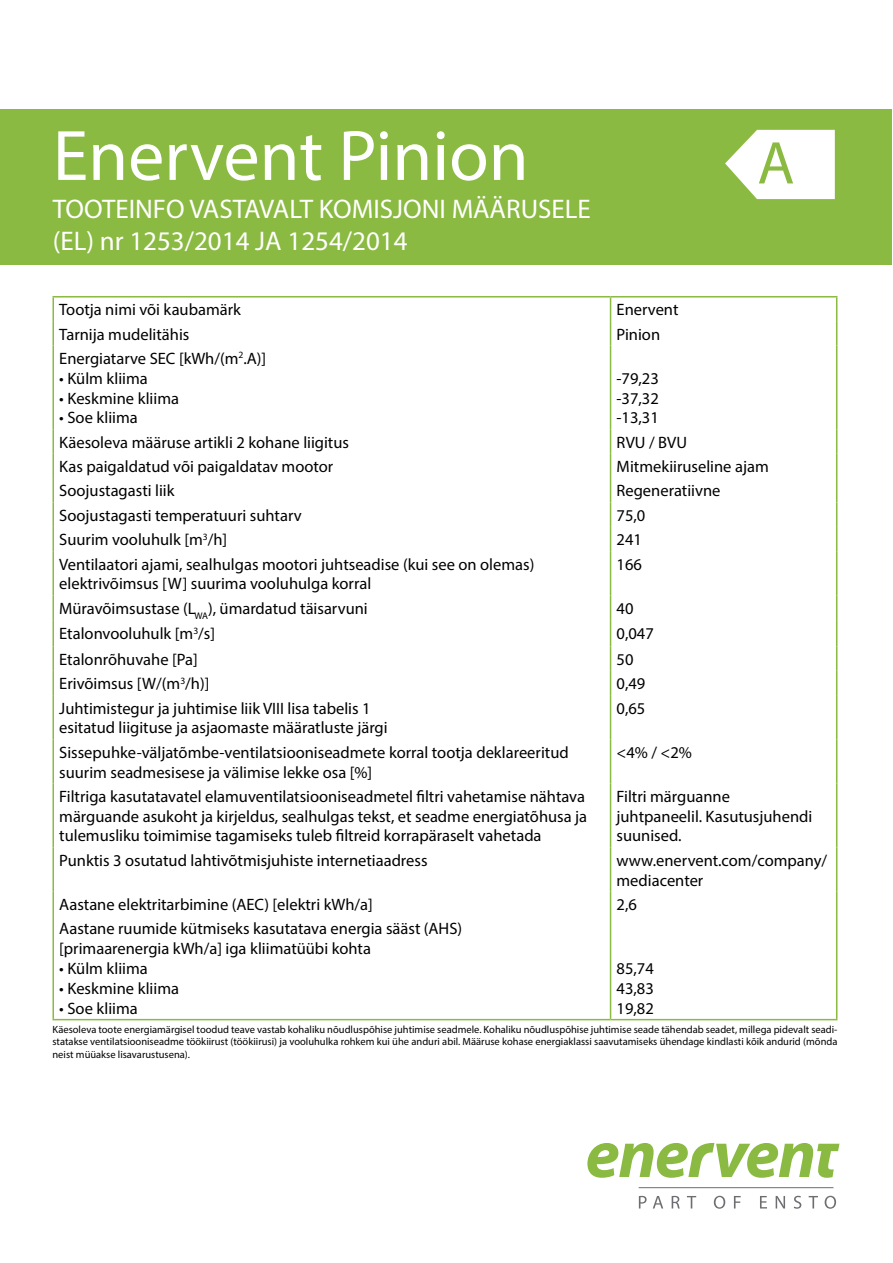
<style>
.page{position:relative;width:893px;height:1263px;background:#fff}
.page>*{position:absolute;margin:0;border:0;box-sizing:border-box;transform-origin:0 0}
.t1{font:72px "Myriad Pro";color:#fff}
.t2{font:60.75px "Myriad Pro";color:#8aba41}
.t3{font:27px/32.4px "Myriad Pro";color:#fff}
.t4{font:16.5px/19.8px "Myriad Pro";color:#000}
.t5{font:10.5px/12.6px "Myriad Pro";color:#000;text-align:justify}
</style>
<div class="page">
<div style="left:0;top:110px;width:891px;height:155px;background:#8aba41"></div>
<hr style="left:610px;top:296px;width:227px;height:1px;background:#8aba41">
<svg style="left:836px;top:297px;width:1px;height:48px"></svg>
<hr style="left:836px;top:345px;width:1px;height:84px;background:#8aba41">
<hr style="left:836px;top:551px;width:1px;height:44px;background:#8aba41">
<svg style="left:836px;top:595px;width:1px;height:100px"></svg>
<hr style="left:836px;top:695px;width:1px;height:44px;background:#8aba41">
<hr style="left:836px;top:739px;width:1px;height:44px;background:#8aba41">
<hr style="left:836px;top:783px;width:1px;height:64px;background:#8aba41">
<hr style="left:836px;top:847px;width:1px;height:45px;background:#8aba41">
<svg style="left:836px;top:892px;width:1px;height:24px"></svg>
<hr style="left:836px;top:916px;width:1px;height:103px;background:#8aba41">
<hr style="left:610px;top:1019px;width:227px;height:1px;background:#8aba41">
<hr style="left:52px;top:297px;width:2px;height:24px;background:#8aba41">
<hr style="left:52px;top:296px;width:558px;height:1px;background:#8aba41">
<hr style="left:52px;top:321px;width:2px;height:24px;background:#8aba41">
<svg style="left:610px;top:297px;width:1px;height:48px"></svg>
<hr style="left:52px;top:345px;width:2px;height:84px;background:#8aba41">
<hr style="left:610px;top:345px;width:1px;height:84px;background:#8aba41">
<hr style="left:52px;top:429px;width:2px;height:25px;background:#8aba41">
<hr style="left:52px;top:454px;width:2px;height:24px;background:#8aba41">
<hr style="left:52px;top:478px;width:2px;height:24px;background:#8aba41">
<svg style="left:836px;top:429px;width:1px;height:122px"></svg>
<hr style="left:52px;top:502px;width:2px;height:25px;background:#8aba41">
<hr style="left:52px;top:527px;width:2px;height:24px;background:#8aba41">
<svg style="left:610px;top:429px;width:1px;height:122px"></svg>
<hr style="left:52px;top:551px;width:2px;height:44px;background:#8aba41">
<hr style="left:610px;top:551px;width:1px;height:44px;background:#8aba41">
<hr style="left:52px;top:595px;width:2px;height:26px;background:#8aba41">
<hr style="left:52px;top:621px;width:2px;height:25px;background:#8aba41">
<hr style="left:52px;top:646px;width:2px;height:25px;background:#8aba41">
<hr style="left:52px;top:671px;width:2px;height:24px;background:#8aba41">
<svg style="left:610px;top:595px;width:1px;height:100px"></svg>
<hr style="left:52px;top:695px;width:2px;height:44px;background:#8aba41">
<hr style="left:610px;top:695px;width:1px;height:44px;background:#8aba41">
<hr style="left:52px;top:739px;width:2px;height:44px;background:#8aba41">
<hr style="left:610px;top:739px;width:1px;height:44px;background:#8aba41">
<hr style="left:52px;top:783px;width:2px;height:64px;background:#8aba41">
<hr style="left:610px;top:783px;width:1px;height:64px;background:#8aba41">
<hr style="left:52px;top:847px;width:2px;height:45px;background:#8aba41">
<hr style="left:610px;top:847px;width:1px;height:45px;background:#8aba41">
<hr style="left:52px;top:892px;width:2px;height:24px;background:#8aba41">
<svg style="left:610px;top:892px;width:1px;height:24px"></svg>
<hr style="left:52px;top:916px;width:2px;height:103px;background:#8aba41">
<hr style="left:52px;top:1019px;width:558px;height:1px;background:#8aba41">
<hr style="left:610px;top:916px;width:1px;height:103px;background:#8aba41">
<svg style="left:587px;top:1143px;width:252px;height:35px"></svg>
<svg style="left:639px;top:1196px;width:197px;height:13px"></svg>
<hr style="left:639px;top:1187px;width:194px;height:1px;background:#6d6e71">
<svg style="left:725px;top:130px;width:110px;height:69px;background:#edf4e3"></svg>
<h1 class="t1" style="left:53px;top:111px;width:477px">Enervent Pinion</h1>
<h3 class="t3" style="left:53px;top:192px;width:539px">TOOTEINFO VASTAVALT KOMISJONI MÄÄRUSELE (EL) nr 1253/2014 JA 1254/2014</h3>
<p class="t4" style="left:59px;top:299px;width:183px">Tootja nimi või kaubamärk</p>
<p class="t4" style="left:617px;top:299px;width:63px">Enervent</p>
<p class="t4" style="left:59px;top:324px;width:132px">Tarnija mudelitähis</p>
<p class="t4" style="left:617px;top:324px;width:45px">Pinion</p>
<p class="t4" style="left:59px;top:348px;width:208px">Energiatarve SEC [kWh/(m<sup>2</sup>.A)]</p>
<p class="t4" style="left:59px;top:368px;width:90px">• Külm kliima</p>
<p class="t4" style="left:59px;top:388px;width:121px">• Keskmine kliima</p>
<p class="t4" style="left:59px;top:408px;width:80px">• Soe kliima</p>
<p class="t4" style="left:617px;top:368px;width:44px;text-align:justify">-79,23 -37,32 -13,31</p>
<h2 class="t2" style="left:757px;top:126px;width:39px">A</h2>
<p class="t4" style="left:59px;top:432px;width:291px">Käesoleva määruse artikli 2 kohane liigitus</p>
<p class="t4" style="left:617px;top:432px;width:72px">RVU / BVU</p>
<p class="t4" style="left:59px;top:456px;width:276px">Kas paigaldatud või paigaldatav mootor</p>
<p class="t4" style="left:617px;top:456px;width:154px">Mitmekiiruseline ajam</p>
<p class="t4" style="left:59px;top:481px;width:117px">Soojustagasti liik</p>
<p class="t4" style="left:617px;top:481px;width:105px">Regeneratiivne</p>
<p class="t4" style="left:59px;top:505px;width:244px">Soojustagasti temperatuuri suhtarv</p>
<p class="t4" style="left:617px;top:505px;width:30px">75,0</p>
<p class="t4" style="left:59px;top:529px;width:170px">Suurim vooluhulk [m<sup>3</sup>/h]</p>
<p class="t4" style="left:617px;top:529px;width:27px">241</p>
<p class="t4" style="left:59px;top:554px;width:477px">Ventilaatori ajami, sealhulgas mootori juhtseadise (kui see on olemas) elektrivõimsus [W] suurima vooluhulga korral</p>
<p class="t4" style="left:617px;top:554px;width:27px">166</p>
<p class="t4" style="left:59px;top:598px;width:310px">Müravõimsustase (L<sub>WA</sub>), ümardatud täisarvuni</p>
<p class="t4" style="left:616px;top:598px;width:18px">40</p>
<p class="t4" style="left:59px;top:623px;width:157px">Etalonvooluhulk [m<sup>3</sup>/s]</p>
<p class="t4" style="left:617px;top:623px;width:39px">0,047</p>
<p class="t4" style="left:59px;top:649px;width:140px">Etalonrõhuvahe [Pa]</p>
<p class="t4" style="left:617px;top:649px;width:18px">50</p>
<p class="t4" style="left:59px;top:673px;width:152px">Erivõimsus [W/(m<sup>3</sup>/h)]</p>
<p class="t4" style="left:617px;top:673px;width:30px">0,49</p>
<p class="t4" style="left:59px;top:698px;width:330px">Juhtimistegur ja juhtimise liik VIII lisa tabelis 1 esitatud liigituse ja asjaomaste määratluste järgi</p>
<p class="t4" style="left:617px;top:698px;width:30px">0,65</p>
<p class="t4" style="left:59px;top:742px;width:511px">Sissepuhke-väljatõmbe-ventilatsiooniseadmete korral tootja deklareeritud suurim seadmesisese ja välimise lekke osa [%]</p>
<p class="t4" style="left:617px;top:742px;width:77px">&lt;4% / &lt;2%</p>
<p class="t4" style="left:59px;top:786px;width:529px">Filtriga kasutatavatel elamuventilatsiooniseadmetel filtri vahetamise nähtava märguande asukoht ja kirjeldus, sealhulgas tekst, et seadme energiatõhusa ja tulemusliku toimimise tagamiseks tuleb filtreid korrapäraselt vahetada</p>
<p class="t4" style="left:617px;top:786px;width:197px">Filtri märguanne juhtpaneelil. Kasutusjuhendi suunised.</p>
<p class="t4" style="left:59px;top:850px;width:370px">Punktis 3 osutatud lahtivõtmisjuhiste internetiaadress</p>
<p class="t4" style="left:617px;top:850px;width:212px">www.enervent.com/company/ mediacenter</p>
<p class="t4" style="left:59px;top:894px;width:315px">Aastane elektritarbimine (AEC) [elektri kWh/a]</p>
<p class="t4" style="left:617px;top:894px;width:22px">2,6</p>
<p class="t4" style="left:59px;top:919px;width:404px">Aastane ruumide kütmiseks kasutatava energia sääst (AHS) [primaarenergia kWh/a] iga kliimatüübi kohta</p>
<p class="t4" style="left:59px;top:958px;width:90px">• Külm kliima</p>
<p class="t4" style="left:59px;top:978px;width:121px">• Keskmine kliima</p>
<p class="t4" style="left:59px;top:998px;width:80px">• Soe kliima</p>
<p class="t4" style="left:617px;top:958px;width:39px;text-align:justify">85,74<br>43,83<br>19,82</p>
<p class="t5" style="left:52px;top:1023px;width:786px">Käesoleva toote energiamärgisel toodud teave vastab kohaliku nõudluspõhise juhtimise seadmele. Kohaliku nõudluspõhise juhtimise seade tähendab seadet, millega pidevalt seadi&shy;statakse ventilatsiooniseadme töökiirust (töökiirusi) ja vooluhulka rohkem kui ühe anduri abil. Määruse kohase energiaklassi saavutamiseks ühendage kindlasti kõik andurid (mõnda neist müüakse lisavarustusena).</p>
</div>
